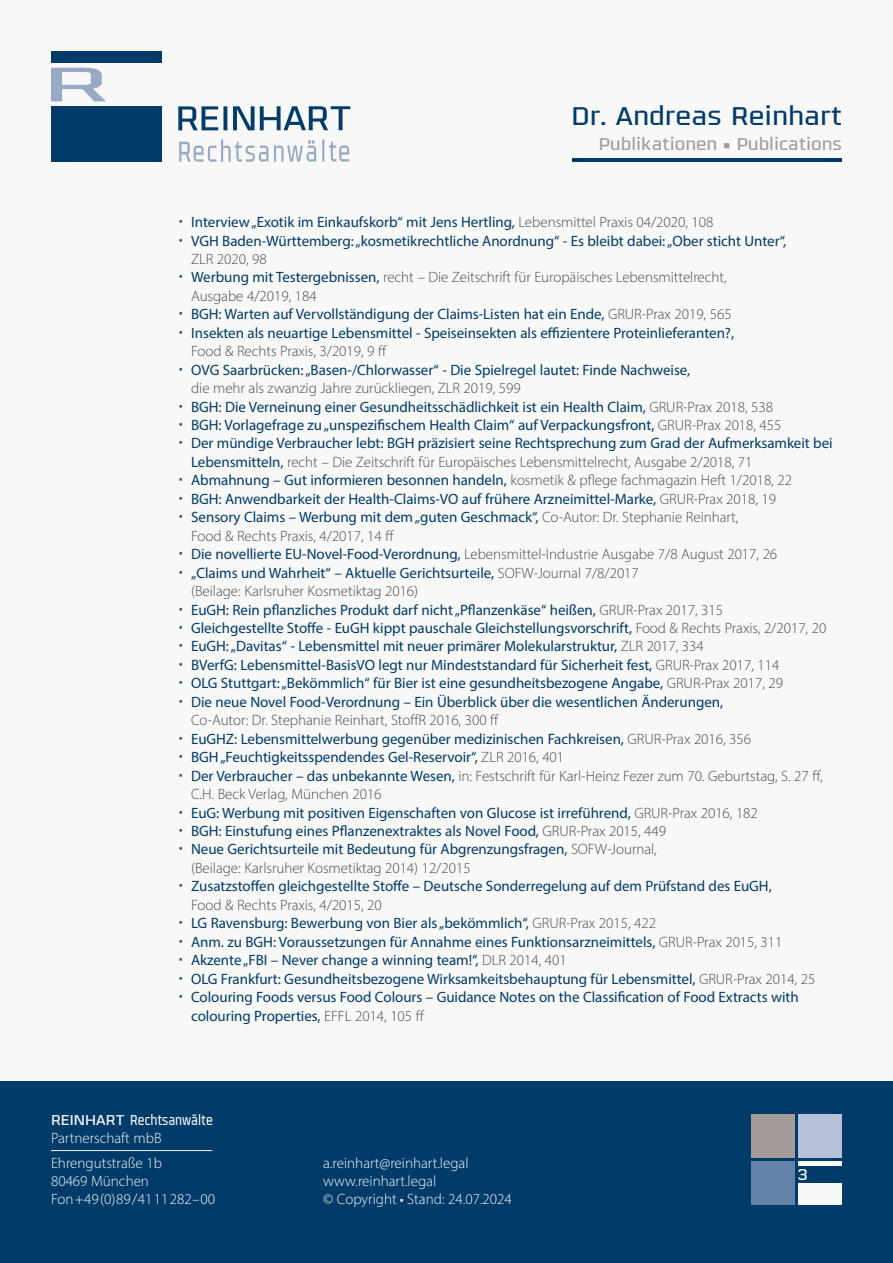
<style>
.page{position:relative;width:893px;height:1263px;background:#f8f8f7}
.page>*{position:absolute;margin:0;border:0;box-sizing:border-box;transform-origin:0 0}
.t1{font:300 27px "Olney";color:#003b69}
.t2{font:300 18px "Olney";color:#a59b98}
.t3{font:300 16.5px "Olney";color:#f8f8f7}
.t4{font:15px/18.5px "Myriad Pro";letter-spacing:-.005em;color:#003b69}
.t5{font:300 15px/18.5px "Myriad Pro";letter-spacing:-.005em;color:#4a4c4d}
.t6{font:300 15px/18px "Myriad Pro";color:#f8f8f7}
.t7{font:300 15px "Olney";color:#f8f8f7}
.s1{font-weight:300;color:#4a4c4d}
.s2{font-weight:400;color:#003b69}
</style>
<div class="page">
<div style="left:0;top:1081px;width:893px;height:182px;background:#003b69"></div>
<div style="left:51px;top:51px;width:111px;height:12px;background:#003b69"></div>
<div style="left:51px;top:106px;width:111px;height:56px;background:#003b69"></div>
<svg style="left:178px;top:106px;width:40px;height:24px"></svg>
<svg style="left:223px;top:106px;width:4px;height:24px"></svg>
<svg style="left:233px;top:106px;width:117px;height:24px"></svg>
<svg style="left:179px;top:140px;width:89px;height:22px"></svg>
<svg style="left:274px;top:140px;width:42px;height:22px"></svg>
<hr style="left:322px;top:139px;width:2px;height:23px;background:#97a9c5">
<svg style="left:329px;top:142px;width:20px;height:20px"></svg>
<svg style="left:51px;top:68px;width:55px;height:33px"></svg>
<div style="left:799px;top:1183px;width:43px;height:22px;background:#f8f8f7"></div>
<div style="left:751px;top:1114px;width:43px;height:43px;background:#a59b98"></div>
<div style="left:799px;top:1114px;width:43px;height:43px;background:#b4c1d6"></div>
<div style="left:751px;top:1162px;width:43px;height:43px;background:#6483a8"></div>
<hr style="left:573px;top:158px;width:269px;height:4px;background:#003b69">
<hr style="left:799px;top:1162px;width:43px;height:4px;background:#f8f8f7">
<hr style="left:51px;top:1150px;width:161px;height:1px;background:#f8f8f7">
<h1 class="t1" style="left:572px;top:98px;width:272px">Dr. Andreas Reinhart</h1>
<p class="t2" style="left:599px;top:132px;width:245px">Publikationen ■ Publications</p>
<p class="t4" style="left:191px;top:213px;width:524px">Interview „Exotik im Einkaufskorb“ mit Jens Hertling, <span class="s1">Lebensmittel Praxis 04/2020, 108</span></p>
<p class="t4" style="left:191px;top:231px;width:597px">VGH Baden-Württemberg: „kosmetikrechtliche Anordnung“ - Es bleibt dabei: „Ober sticht Unter“,<br><span class="s1">ZLR 2020, 98</span></p>
<p class="t5" style="left:191px;top:268px;width:537px"><span class="s2">Werbung mit Testergebnissen,</span> recht – Die Zeitschrift für Europäisches Lebensmittelrecht,<br>Ausgabe 4/2019, 184</p>
<p class="t4" style="left:191px;top:305px;width:542px">BGH: Warten auf Vervollständigung der Claims-Listen hat ein Ende, <span class="s1">GRUR-Prax 2019, 565</span></p>
<p class="t4" style="left:191px;top:323px;width:544px">Insekten als neuartige Lebensmittel - Speiseinsekten als effizientere Proteinlieferanten?,<br><span class="s1">Food &amp; Rechts Praxis, 3/2019, 9 ff</span></p>
<p class="t4" style="left:191px;top:360px;width:501px">OVG Saarbrücken: „Basen-/Chlorwasser“ - Die Spielregel lautet: Finde Nachweise, <span class="s1">die mehr als zwanzig Jahre zurückliegen, ZLR 2019, 599</span></p>
<p class="t4" style="left:191px;top:397px;width:583px">BGH: Die Verneinung einer Gesundheitsschädlichkeit ist ein Health Claim, <span class="s1">GRUR-Prax 2018, 538</span></p>
<p class="t4" style="left:191px;top:415px;width:592px">BGH: Vorlagefrage zu „unspezifischem Health Claim“ auf Verpackungsfront, <span class="s1">GRUR-Prax 2018, 455</span></p>
<p class="t4" style="left:191px;top:434px;width:643px">Der mündige Verbraucher lebt: BGH präzisiert seine Rechtsprechung zum Grad der Aufmerksamkeit bei<br>Lebensmitteln, <span class="s1">recht – Die Zeitschrift für Europäisches Lebensmittelrecht, Ausgabe 2/2018, 71</span></p>
<p class="t4" style="left:191px;top:471px;width:602px">Abmahnung – Gut informieren besonnen handeln, <span class="s1">kosmetik &amp; pflege fachmagazin Heft 1/2018, 22</span></p>
<p class="t4" style="left:191px;top:489px;width:586px">BGH: Anwendbarkeit der Health-Claims-VO auf frühere Arzneimittel-Marke, <span class="s1">GRUR-Prax 2018, 19</span></p>
<p class="t5" style="left:191px;top:508px;width:549px"><span class="s2">Sensory Claims – Werbung mit dem „guten Geschmack“,</span> Co-Autor: Dr. Stephanie Reinhart,<br>Food &amp; Rechts Praxis, 4/2017, 14 ff</p>
<p class="t5" style="left:191px;top:545px;width:588px"><span class="s2">Die novellierte EU-Novel-Food-Verordnung,</span> Lebensmittel-Industrie Ausgabe 7/8 August 2017, 26</p>
<p class="t5" style="left:191px;top:563px;width:449px"><span class="s2">„Claims und Wahrheit“ – Aktuelle Gerichtsurteile,</span> SOFW-Journal 7/8/2017 (Beilage: Karlsruher Kosmetiktag 2016)</p>
<p class="t4" style="left:191px;top:600px;width:533px">EuGH: Rein pflanzliches Produkt darf nicht „Pflanzenkäse“ heißen, <span class="s1">GRUR-Prax 2017, 315</span></p>
<p class="t4" style="left:191px;top:618px;width:637px">Gleichgestellte Stoffe - EuGH kippt pauschale Gleichstellungsvorschrift, <span class="s1">Food &amp; Rechts Praxis, 2/2017, 20</span></p>
<p class="t4" style="left:191px;top:637px;width:514px">EuGH: „Davitas“ - Lebensmittel mit neuer primärer Molekularstruktur, <span class="s1">ZLR 2017, 334</span></p>
<p class="t4" style="left:191px;top:655px;width:590px">BVerfG: Lebensmittel-BasisVO legt nur Mindeststandard für Sicherheit fest, <span class="s1">GRUR-Prax 2017, 114</span></p>
<p class="t4" style="left:191px;top:674px;width:593px">OLG Stuttgart: „Bekömmlich“ für Bier ist eine gesundheitsbezogene Angabe, <span class="s1">GRUR-Prax 2017, 29</span></p>
<p class="t4" style="left:191px;top:692px;width:534px">Die neue Novel Food-Verordnung – Ein Überblick über die wesentlichen Änderungen,<br><span class="s1">Co-Autor: Dr. Stephanie Reinhart, StoffR 2016, 300 ff</span></p>
<p class="t4" style="left:191px;top:729px;width:561px">EuGHZ: Lebensmittelwerbung gegenüber medizinischen Fachkreisen, <span class="s1">GRUR-Prax 2016, 356</span></p>
<p class="t4" style="left:191px;top:748px;width:375px">BGH „Feuchtigkeitsspendendes Gel-Reservoir“, <span class="s1">ZLR 2016, 401</span></p>
<p class="t5" style="left:191px;top:766px;width:633px"><span class="s2">Der Verbraucher – das unbekannte Wesen,</span> in: Festschrift für Karl-Heinz Fezer zum 70. Geburtstag, S. 27 ff,<br>C.H. Beck Verlag, München 2016</p>
<p class="t4" style="left:191px;top:803px;width:568px">EuG: Werbung mit positiven Eigenschaften von Glucose ist irreführend, <span class="s1">GRUR-Prax 2016, 182</span></p>
<p class="t4" style="left:191px;top:821px;width:476px">BGH: Einstufung eines Pflanzenextraktes als Novel Food, <span class="s1">GRUR-Prax 2015, 449</span></p>
<p class="t5" style="left:191px;top:840px;width:467px"><span class="s2">Neue Gerichtsurteile mit Bedeutung für Abgrenzungsfragen,</span> SOFW-Journal, (Beilage: Karlsruher Kosmetiktag 2014) 12/2015</p>
<p class="t4" style="left:191px;top:877px;width:582px">Zusatzstoffen gleichgestellte Stoffe – Deutsche Sonderregelung auf dem Prüfstand des EuGH,<br><span class="s1">Food &amp; Rechts Praxis, 4/2015, 20</span></p>
<p class="t4" style="left:191px;top:914px;width:466px">LG Ravensburg: Bewerbung von Bier als „bekömmlich“, <span class="s1">GRUR-Prax 2015, 422</span></p>
<p class="t4" style="left:191px;top:932px;width:593px">Anm. zu BGH: Voraussetzungen für Annahme eines Funktionsarzneimittels, <span class="s1">GRUR-Prax 2015, 311</span></p>
<p class="t4" style="left:191px;top:951px;width:377px">Akzente „FBI – Never change a winning team!“, <span class="s1">DLR 2014, 401</span></p>
<p class="t4" style="left:191px;top:969px;width:626px">OLG Frankfurt: Gesundheitsbezogene Wirksamkeitsbehauptung für Lebensmittel, <span class="s1">GRUR-Prax 2014, 25</span></p>
<p class="t4" style="left:191px;top:987px;width:609px">Colouring Foods versus Food Colours – Guidance Notes on the Classification of Food Extracts with colouring Properties, <span class="s1">EFFL 2014, 105 ff</span></p>
<p class="t7" style="left:51px;top:1110px;width:163px">REINHART Rechtsanwälte</p>
<p class="t6" style="left:51px;top:1126px;width:113px;line-height:24.8px">Partnerschaft mbB<br>Ehrengutstraße 1b</p>
<p class="t6" style="left:51px;top:1172px;width:166px">80469 München<br>Fon +49 (0)89 /41 11 282–00</p>
<p class="t6" style="left:323px;top:1154px;width:190px">a.reinhart@reinhart.legal www.reinhart.legal<br>© Copyright ■ Stand: 24.07.2024</p>
<p class="t3" style="left:797px;top:1164px;width:12px">3</p>
</div>
